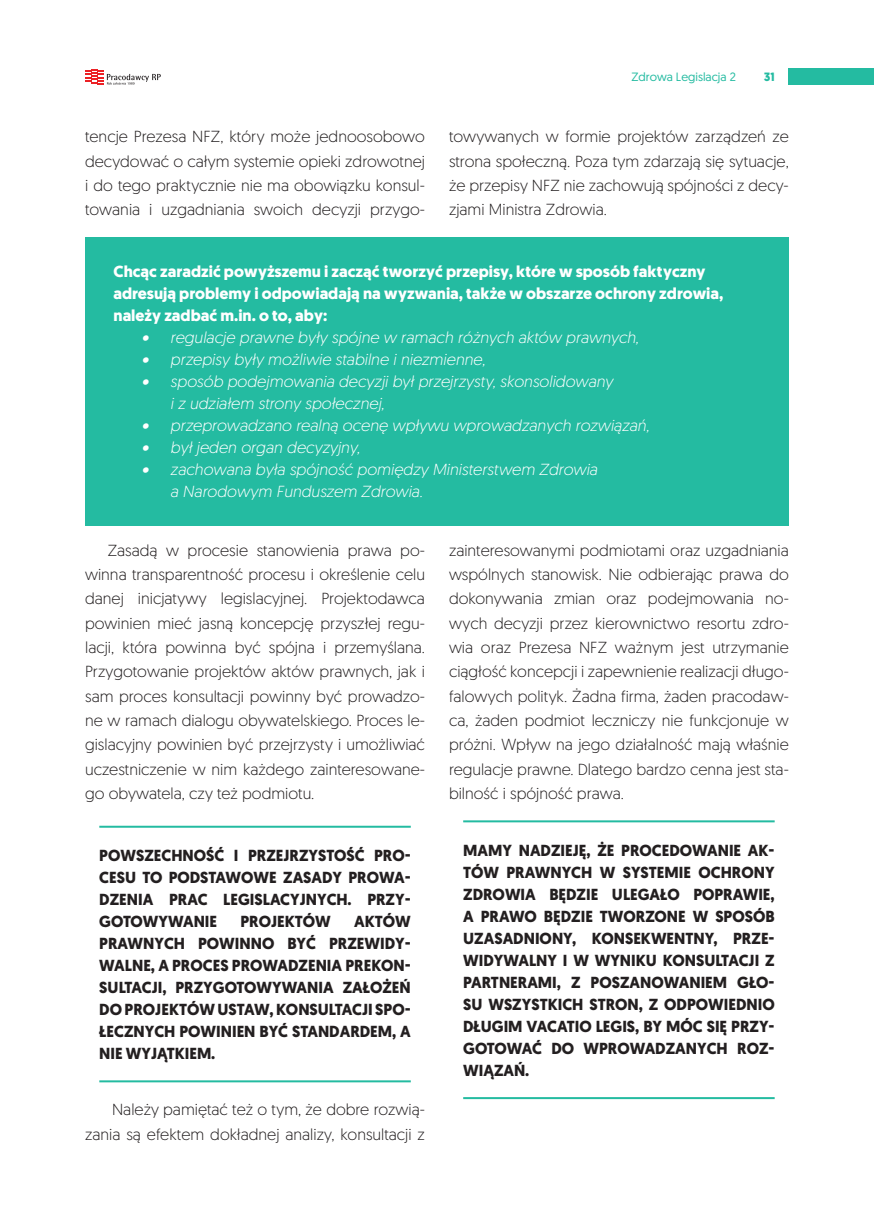
<style>
.page{position:relative;width:874px;height:1225px;background:#fff}
.page>*{position:absolute;margin:0;border:0;box-sizing:border-box;transform-origin:0 0}
.t1{font:300 16px/24.4px "Geomanist";color:#231f20;text-align:justify}
.t2{font:700 16px/22px "Geomanist";color:#231f20;text-align:justify}
.t3{font:italic 300 16px/22px "Geomanist";color:#fff}
.t4{font:700 16px/22px "Geomanist";color:#fff}
.t5{font:12px "Geomanist";color:#24bba1}
.t6{font:700 12px "Geomanist";color:#24bba1}
</style>
<div class="page">
<div style="left:788px;top:69px;width:85px;height:16px;background:#24bba1"></div>
<svg style="left:85px;top:69px;width:76px;height:16px"></svg>
<div style="left:85px;top:237px;width:703px;height:288px;background:#24bba1"></div>
<hr style="left:99px;top:825px;width:311px;height:2px;background:#24bba1">
<hr style="left:99px;top:1080px;width:311px;height:2px;background:#24bba1">
<hr style="left:463px;top:820px;width:311px;height:2px;background:#24bba1">
<hr style="left:463px;top:1097px;width:311px;height:2px;background:#24bba1">
<p class="t5" style="left:631px;top:69px;width:106px">Zdrowa Legislacja 2</p>
<p class="t6" style="left:763px;top:69px;width:12px">31</p>
<p class="t1" style="left:85px;top:124px;width:341px">tencje Prezesa NFZ, który może jednoosobowo decydować o całym systemie opieki zdrowotnej i do tego praktycznie nie ma obowiązku konsul&shy;towania i uzgadniania swoich decyzji przygo-</p>
<p class="t1" style="left:449px;top:124px;width:341px">towywanych w formie projektów zarządzeń ze strona społeczną. Poza tym zdarzają się sytuacje, że przepisy NFZ nie zachowują spójności z decy&shy;zjami Ministra Zdrowia.</p>
<p class="t4" style="left:113px;top:261px;width:611px">Chcąc zaradzić powyższemu i zacząć tworzyć przepisy, które w sposób faktyczny adresują problemy i odpowiadają na wyzwania, także w obszarze ochrony zdrowia, należy zadbać m.in. o to, aby:</p>
<p class="t3" style="left:142px;top:326px;width:498px">• regulacje prawne były spójne w ramach różnych aktów prawnych,</p>
<p class="t3" style="left:142px;top:348px;width:345px">• przepisy były możliwie stabilne i niezmienne,</p>
<p class="t3" style="left:170px;top:370px;width:444px;text-indent:-28px">• sposób podejmowania decyzji był przejrzysty, skonsolidowany i z udziałem strony społecznej,</p>
<p class="t3" style="left:142px;top:414px;width:508px">• przeprowadzano realną ocenę wpływu wprowadzanych rozwiązań,</p>
<p class="t3" style="left:142px;top:436px;width:219px">• był jeden organ decyzyjny,</p>
<p class="t3" style="left:170px;top:458px;width:428px;text-indent:-28px">• zachowana była spójność pomiędzy Ministerstwem Zdrowia a Narodowym Funduszem Zdrowia.</p>
<p class="t1" style="left:85px;top:537px;width:341px;text-indent:23px">Zasadą w procesie stanowienia prawa po&shy;winna transparentność procesu i określenie celu danej inicjatywy legislacyjnej. Projektodawca powinien mieć jasną koncepcję przyszłej regu&shy;lacji, która powinna być spójna i przemyślana.<br>Przygotowanie projektów aktów prawnych, jak i sam proces konsultacji powinny być prowadzo&shy;ne w ramach dialogu obywatelskiego. Proces le&shy;gislacyjny powinien być przejrzysty i umożliwiać uczestniczenie w nim każdego zainteresowane&shy;go obywatela, czy też podmiotu.</p>
<p class="t2" style="left:99px;top:844px;width:313px">POWSZECHNOŚĆ I PRZEJRZYSTOŚĆ PRO-CESU TO PODSTAWOWE ZASADY PROWA-DZENIA PRAC LEGISLACYJNYCH. PRZY-GOTOWYWANIE</p>
<p class="t2" style="left:99px;top:910px;width:313px;text-indent:255px">AKTÓW PRAWNYCH POWINNO BYĆ PRZEWIDY-WALNE, A PROCES PROWADZENIA PREKON-SULTACJI, PRZYGOTOWYWANIA ZAŁOŻEŃ DO PROJEKTÓW USTAW, KONSULTACJI SPO-ŁECZNYCH POWINIEN BYĆ STANDARDEM, A NIE WYJĄTKIEM.</p>
<p class="t2" style="left:240px;top:910px;width:92px">PROJEKTÓW</p>
<p class="t1" style="left:85px;top:1097px;width:341px;text-align:right">Należy pamiętać też o tym, że dobre rozwią&shy;zania są efektem dokładnej analizy, konsultacji z</p>
<p class="t1" style="left:449px;top:537px;width:341px">zainteresowanymi podmiotami oraz uzgadniania wspólnych stanowisk. Nie odbierając prawa do dokonywania zmian oraz podejmowania no&shy;wych decyzji przez kierownictwo resortu zdro&shy;wia oraz Prezesa NFZ ważnym jest utrzymanie ciągłość koncepcji i zapewnienie realizacji długo&shy;falowych polityk. Żadna firma, żaden pracodaw&shy;ca, żaden podmiot leczniczy nie funkcjonuje w próżni. Wpływ na jego działalność mają właśnie regulacje prawne. Dlatego bardzo cenna jest sta&shy;bilność i spójność prawa.</p>
<p class="t2" style="left:463px;top:839px;width:313px">MAMY NADZIEJĘ, ŻE PROCEDOWANIE AK-TÓW PRAWNYCH W SYSTEMIE OCHRONY ZDROWIA BĘDZIE ULEGAŁO POPRAWIE, A PRAWO BĘDZIE TWORZONE W SPOSÓB UZASADNIONY, KONSEKWENTNY, PRZE-WIDYWALNY I W WYNIKU KONSULTACJI Z PARTNERAMI, Z POSZANOWANIEM GŁO-SU WSZYSTKICH STRON, Z ODPOWIEDNIO DŁUGIM VACATIO LEGIS, BY MÓC SIĘ PRZY-GOTOWAĆ DO WPROWADZANYCH ROZ-WIĄZAŃ.</p>
</div>
